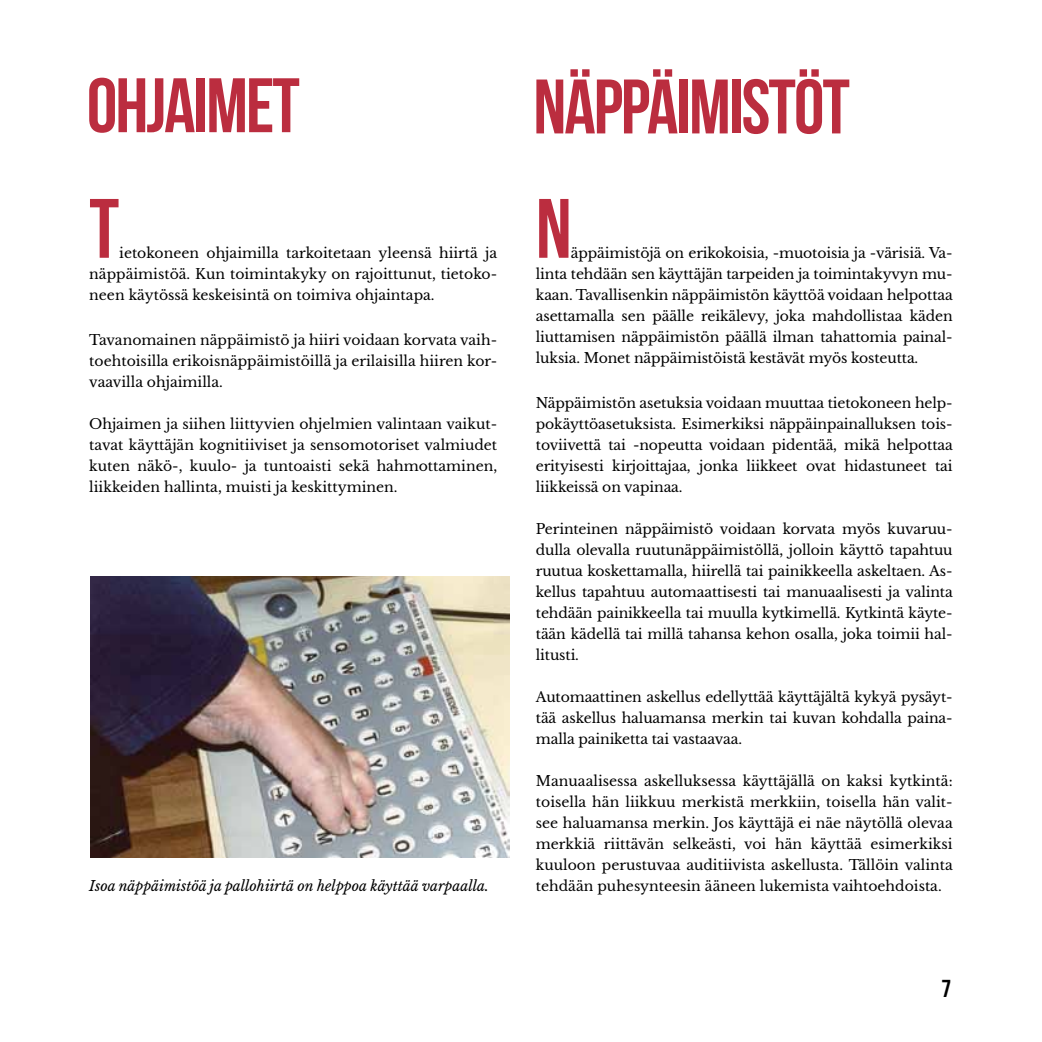
<style>
.page{position:relative;width:1042px;height:1042px;background:#fff}
.page>*{position:absolute;margin:0;border:0;box-sizing:border-box;transform-origin:0 0}
.t1{font:84px "Bebas Neue";color:#bb2d3f}
.t2{font:77px "Bebas Neue";letter-spacing:-.025em;color:#bb2d3f}
.t3{font:24.5px "Bebas Neue";color:#000}
.t4{font:14px/21px "Libre Baskerville";color:#000;text-align:justify}
.t5{font:italic 14px "Libre Baskerville";color:#000}
</style>
<div class="page">
<img style="left:91px;top:576px;width:419px;height:281px">
<h2 class="t2" style="left:87px;top:63px;width:214px">OHJAIMET</h2>
<h1 class="t1" style="left:89px;top:183px;width:30px">T</h1>
<p class="t4" style="left:89px;top:242px;width:409px;text-indent:30px">ietokoneen ohjaimilla tarkoitetaan yleensä hiirtä ja näppäimistöä. Kun toimintakyky on rajoittunut, tietoko&shy;neen käytössä keskeisintä on toimiva ohjaintapa.</p>
<p class="t4" style="left:89px;top:330px;width:409px">Tavanomainen näppäimistö ja hiiri voidaan korvata vaih&shy;toehtoisilla erikoisnäppäimistöillä ja erilaisilla hiiren kor&shy;vaavilla ohjaimilla.</p>
<p class="t4" style="left:89px;top:414px;width:409px">Ohjaimen ja siihen liittyvien ohjelmien valintaan vaikut&shy;tavat käyttäjän kognitiiviset ja sensomotoriset valmiudet kuten näkö-, kuulo- ja tuntoaisti sekä hahmottaminen, liikkeiden hallinta, muisti ja keskittyminen.</p>
<h2 class="t2" style="left:533px;top:65px;width:318px">NÄPPÄIMISTÖT</h2>
<h1 class="t1" style="left:536px;top:183px;width:37px">N</h1>
<p class="t4" style="left:536px;top:242px;width:418px;text-indent:35px">äppäimistöjä on erikokoisia, -muotoisia ja -värisiä. Va&shy;linta tehdään sen käyttäjän tarpeiden ja toimintakyvyn mu&shy;kaan. Tavallisenkin näppäimistön käyttöä voidaan helpottaa asettamalla sen päälle reikälevy, joka mahdollistaa käden liuttamisen näppäimistön päällä ilman tahattomia painal&shy;luksia. Monet näppäimistöistä kestävät myös kosteutta.</p>
<p class="t4" style="left:536px;top:393px;width:418px">Näppäimistön asetuksia voidaan muuttaa tietokoneen help&shy;pokäyttöasetuksista. Esimerkiksi näppäinpainalluksen tois&shy;toviivettä tai -nopeutta voidaan pidentää, mikä helpottaa erityisesti kirjoittajaa, jonka liikkeet ovat hidastuneet tai liikkeissä on vapinaa.</p>
<p class="t4" style="left:536px;top:519px;width:418px">Perinteinen näppäimistö voidaan korvata myös kuvaruu&shy;dulla olevalla ruutunäppäimistöllä, jolloin käyttö tapahtuu ruutua koskettamalla, hiirellä tai painikkeella askeltaen. As&shy;kellus tapahtuu automaattisesti tai manuaalisesti ja valinta tehdään painikkeella tai muulla kytkimellä. Kytkintä käyte&shy;tään kädellä tai millä tahansa kehon osalla, joka toimii hal&shy;litusti.</p>
<p class="t4" style="left:536px;top:687px;width:418px">Automaattinen askellus edellyttää käyttäjältä kykyä pysäyt&shy;tää askellus haluamansa merkin tai kuvan kohdalla paina&shy;malla painiketta tai vastaavaa.</p>
<p class="t4" style="left:536px;top:771px;width:418px">Manuaalisessa askelluksessa käyttäjällä on kaksi kytkintä: toisella hän liikkuu merkistä merkkiin, toisella hän valit&shy;see haluamansa merkin. Jos käyttäjä ei näe näytöllä olevaa merkkiä riittävän selkeästi, voi hän käyttää esimerkiksi kuuloon perustuvaa auditiivista askellusta. Tällöin valinta</p>
<p class="t5" style="left:89px;top:877px;width:401px">Isoa näppäimistöä ja pallohiirtä on helppoa käyttää varpaalla.</p>
<p class="t4" style="left:536px;top:876px;width:407px">tehdään puhesynteesin ääneen lukemista vaihtoehdoista.</p>
<h3 class="t3" style="left:941px;top:974px;width:11px">7</h3>
</div>
